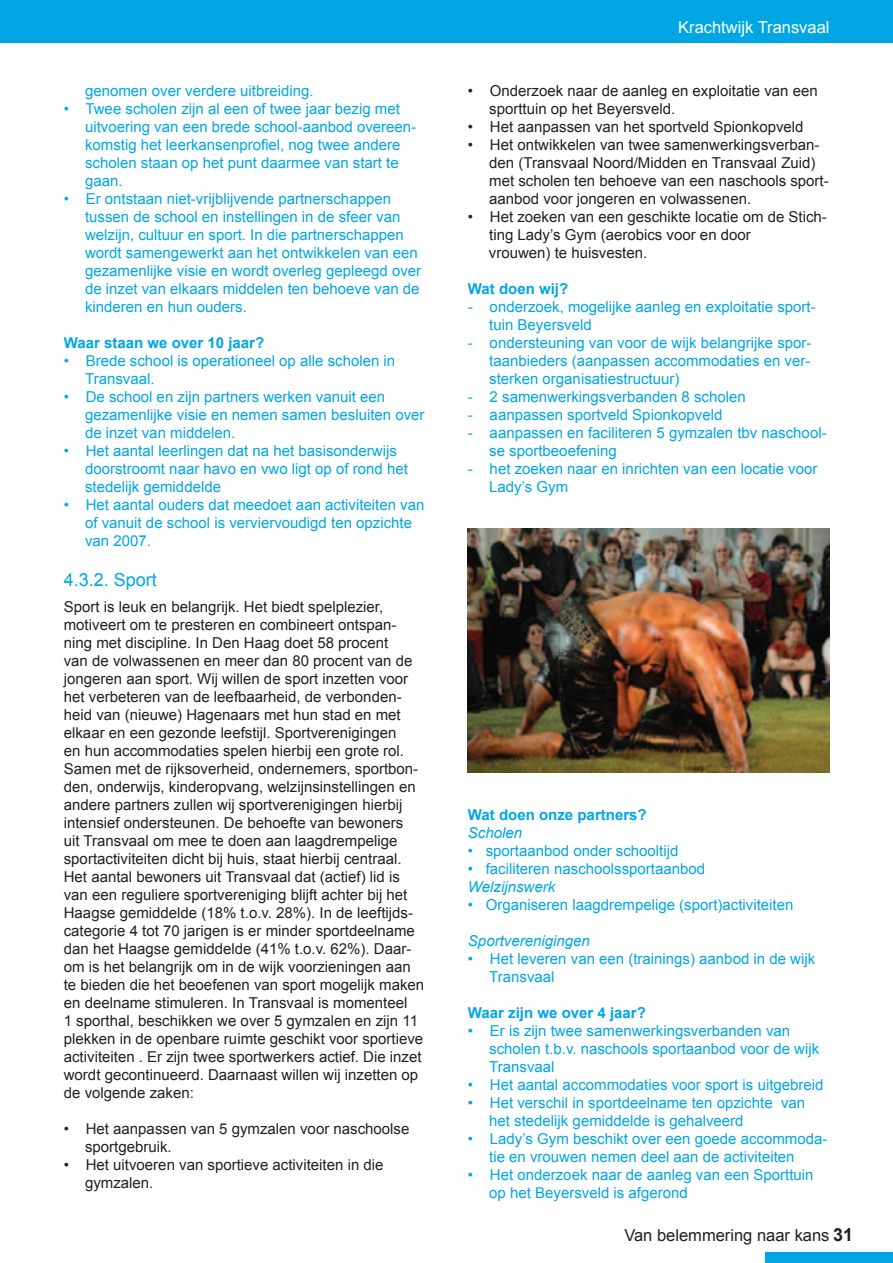
<style>
.page{position:relative;width:893px;height:1263px;background:#fff}
.page>*{position:absolute;margin:0;border:0;box-sizing:border-box;transform-origin:0 0}
.t1{font:18px "Arial";color:#00a6e4}
.t2{font:16.5px "Arial";color:#231f20}
.t3{font:16.5px "Arial";color:#fff}
.t4{font:15px/18px "Arial";color:#231f20}
.t5{font:15px/18px "Arial";color:#00a6e4}
.t6{font:700 15px "Arial";color:#00a6e4}
.t7{font:italic 15px "Arial";color:#00a6e4}
.s1{font-style:inherit}
.s2{font-weight:700;font-size:18px}
</style>
<div class="page">
<div style="left:0;top:0;width:892px;height:43px;background:#00a6e4"></div>
<div style="left:765px;top:1252px;width:127px;height:11px;background:#00a6e4"></div>
<img style="left:468px;top:529px;width:361px;height:243px">
<p class="t5" style="left:85px;top:82px;width:230px">genomen over verdere uitbreiding.</p>
<p class="t5" style="left:64px;top:100px;width:337px">ï Twee scholen zijn al een of twee jaar bezig met</p>
<p class="t5" style="left:85px;top:118px;width:333px">uitvoering van een brede school-aanbod overeen-</p>
<p class="t5" style="left:85px;top:136px;width:317px">komstig het leerkansenpro<span class="s1">fi</span>el, nog twee andere</p>
<p class="t5" style="left:85px;top:154px;width:315px">scholen staan op het punt daarmee van start te</p>
<p class="t5" style="left:85px;top:172px;width:39px">gaan.</p>
<p class="t5" style="left:64px;top:190px;width:329px">ï Er ontstaan niet-vrijblijvende partnerschappen</p>
<p class="t5" style="left:85px;top:208px;width:317px">tussen de school en instellingen in de sfeer van</p>
<p class="t5" style="left:85px;top:226px;width:320px">welzijn, cultuur en sport. In die partnerschappen</p>
<p class="t5" style="left:85px;top:244px;width:334px">wordt samengewerkt aan het ontwikkelen van een</p>
<p class="t5" style="left:85px;top:262px;width:337px">gezamenlijke visie en wordt overleg gepleegd over</p>
<p class="t5" style="left:85px;top:280px;width:336px">de inzet van elkaars middelen ten behoeve van de</p>
<p class="t5" style="left:85px;top:298px;width:163px">kinderen en hun ouders.</p>
<p class="t6" style="left:64px;top:334px;width:202px">Waar staan we over 10 jaar?</p>
<p class="t5" style="left:64px;top:352px;width:333px">ï Brede school is operationeel op alle scholen in</p>
<p class="t5" style="left:85px;top:370px;width:71px">Transvaal.</p>
<p class="t5" style="left:64px;top:388px;width:323px">ï De school en zijn partners werken vanuit een</p>
<p class="t5" style="left:85px;top:406px;width:341px">gezamenlijke visie en nemen samen besluiten over</p>
<p class="t5" style="left:85px;top:424px;width:152px">de inzet van middelen.</p>
<p class="t5" style="left:64px;top:442px;width:334px">ï Het aantal leerlingen dat na het basisonderwijs</p>
<p class="t5" style="left:85px;top:460px;width:324px">doorstroomt naar havo en vwo ligt op of rond het</p>
<p class="t5" style="left:85px;top:478px;width:137px">stedelijk gemiddelde</p>
<p class="t5" style="left:64px;top:496px;width:362px">ï Het aantal ouders dat meedoet aan activiteiten van</p>
<p class="t5" style="left:85px;top:514px;width:328px">of vanuit de school is verviervoudigd ten opzichte</p>
<p class="t5" style="left:85px;top:532px;width:67px">van 2007.</p>
<p class="t1" style="left:64px;top:569px;width:95px">4.3.2. Sport</p>
<p class="t4" style="left:64px;top:598px;width:362px">Sport is leuk en belangrijk. Het biedt spelplezier, motiveert om te presteren en combineert ontspan&shy;ning met discipline. In Den Haag doet 58 procent<br>van de volwassenen en meer dan 80 procent van de jongeren aan sport. Wij willen de sport inzetten voor het verbeteren van de leefbaarheid, de verbonden&shy;heid van (nieuwe) Hagenaars met hun stad en met elkaar en een gezonde leefstijl. Sportverenigingen<br>en hun accommodaties spelen hierbij een grote rol.<br>Samen met de rijksoverheid, ondernemers, sportbon&shy;den, onderwijs, kinderopvang, welzijnsinstellingen en andere partners zullen wij sportverenigingen hierbij intensief ondersteunen. De behoefte van bewoners<br>uit Transvaal om mee te doen aan laagdrempelige sportactiviteiten dicht bij huis, staat hierbij centraal.<br>Het aantal bewoners uit Transvaal dat (actief) lid is van een reguliere sportvereniging blijft achter bij het Haagse gemiddelde (18% t.o.v. 28%). In de leeftijds&shy;categorie 4 tot 70 jarigen is er minder sportdeelname dan het Haagse gemiddelde (41% t.o.v. 62%). Daar&shy;om is het belangrijk om in de wijk voorzieningen aan te bieden die het beoefenen van sport mogelijk maken en deelname stimuleren. In Transvaal is momenteel<br>1 sporthal, beschikken we over 5 gymzalen en zijn 11 plekken in de openbare ruimte geschikt voor sportieve activiteiten . Er zijn twee sportwerkers actief. Die inzet wordt gecontinueerd. Daarnaast willen wij inzetten op de volgende zaken:</p>
<p class="t4" style="left:64px;top:1120px;width:347px">ï Het aanpassen van 5 gymzalen voor naschoolse</p>
<p class="t4" style="left:85px;top:1138px;width:88px">sportgebruik.</p>
<p class="t4" style="left:64px;top:1156px;width:321px">ï Het uitvoeren van sportieve activiteiten in die</p>
<p class="t4" style="left:85px;top:1174px;width:70px">gymzalen.</p>
<p class="t3" style="left:678px;top:19px;width:153px">Krachtwijk Transvaal</p>
<p class="t4" style="left:468px;top:82px;width:351px">ï Onderzoek naar de aanleg en exploitatie van een</p>
<p class="t4" style="left:489px;top:100px;width:187px">sporttuin op het Beyersveld.</p>
<p class="t4" style="left:468px;top:118px;width:337px">ï Het aanpassen van het sportveld Spionkopveld</p>
<p class="t4" style="left:468px;top:136px;width:353px">ï Het ontwikkelen van twee samenwerkingsverban-</p>
<p class="t4" style="left:489px;top:154px;width:328px">den (Transvaal Noord/Midden en Transvaal Zuid)</p>
<p class="t4" style="left:489px;top:172px;width:341px">met scholen ten behoeve van een naschools sport-</p>
<p class="t4" style="left:489px;top:190px;width:263px">aanbod voor jongeren en volwassenen.</p>
<p class="t4" style="left:468px;top:208px;width:360px">ï Het zoeken van een geschikte locatie om de Stich-</p>
<p class="t4" style="left:489px;top:226px;width:263px">ting Ladyís Gym (aerobics voor en door</p>
<p class="t4" style="left:489px;top:244px;width:160px">vrouwen) te huisvesten.</p>
<p class="t6" style="left:468px;top:280px;width:102px">Wat doen wij?</p>
<p class="t5" style="left:489px;top:298px;width:328px;text-indent:-21px">- onderzoek, mogelijke aanleg en exploitatie sport&shy;tuin Beyersveld</p>
<p class="t5" style="left:489px;top:334px;width:324px;text-align:justify;text-indent:-21px">- ondersteuning van voor de wijk belangrijke spor&shy;taanbieders (aanpassen accommodaties en ver&shy;sterken organisatiestructuur)</p>
<p class="t5" style="left:468px;top:388px;width:279px">- 2 samenwerkingsverbanden 8 scholen</p>
<p class="t5" style="left:468px;top:406px;width:256px">- aanpassen sportveld Spionkopveld</p>
<p class="t5" style="left:489px;top:424px;width:339px;text-indent:-21px">- aanpassen en faciliteren 5 gymzalen tbv naschool&shy;se sportbeoefening</p>
<p class="t5" style="left:489px;top:460px;width:330px;text-indent:-21px">- het zoeken naar en inrichten van een locatie voor<br>Ladyís Gym</p>
<p class="t6" style="left:468px;top:806px;width:180px">Wat doen onze partners?</p>
<p class="t7" style="left:468px;top:824px;width:56px">Scholen</p>
<p class="t5" style="left:468px;top:842px;width:239px">ï sportaanbod onder schooltijd<br>ï faciliteren naschoolssportaanbod</p>
<p class="t7" style="left:468px;top:878px;width:89px">Welzijnswerk</p>
<p class="t5" style="left:468px;top:896px;width:327px">ï Organiseren laagdrempelige (sport)activiteiten</p>
<p class="t7" style="left:468px;top:932px;width:123px">Sportverenigingen</p>
<p class="t5" style="left:489px;top:950px;width:327px;text-indent:-21px">ï Het leveren van een (trainings) aanbod in de wijk<br>Transvaal</p>
<p class="t6" style="left:468px;top:1004px;width:179px">Waar zijn we over 4 jaar?</p>
<p class="t5" style="left:468px;top:1022px;width:324px">ï Er is zijn twee samenwerkingsverbanden van</p>
<p class="t5" style="left:489px;top:1040px;width:331px">scholen t.b.v. naschools sportaanbod voor de wijk</p>
<p class="t5" style="left:489px;top:1058px;width:67px">Transvaal</p>
<p class="t5" style="left:468px;top:1076px;width:357px">ï Het aantal accommodaties voor sport is uitgebreid</p>
<p class="t5" style="left:468px;top:1094px;width:339px">ï Het verschil in sportdeelname ten opzichte van</p>
<p class="t5" style="left:489px;top:1112px;width:256px">het stedelijk gemiddelde is gehalveerd</p>
<p class="t5" style="left:468px;top:1130px;width:361px">ï Ladyís Gym beschikt over een goede accommoda-</p>
<p class="t5" style="left:489px;top:1148px;width:307px">tie en vrouwen nemen deel aan de activiteiten</p>
<p class="t5" style="left:468px;top:1166px;width:347px">ï Het onderzoek naar de aanleg van een Sporttuin</p>
<p class="t5" style="left:489px;top:1184px;width:200px">op het Beyersveld is afgerond</p>
<p class="t2" style="left:624px;top:1226px;width:230px">Van belemmering naar kans <span class="s2">31</span></p>
</div>
